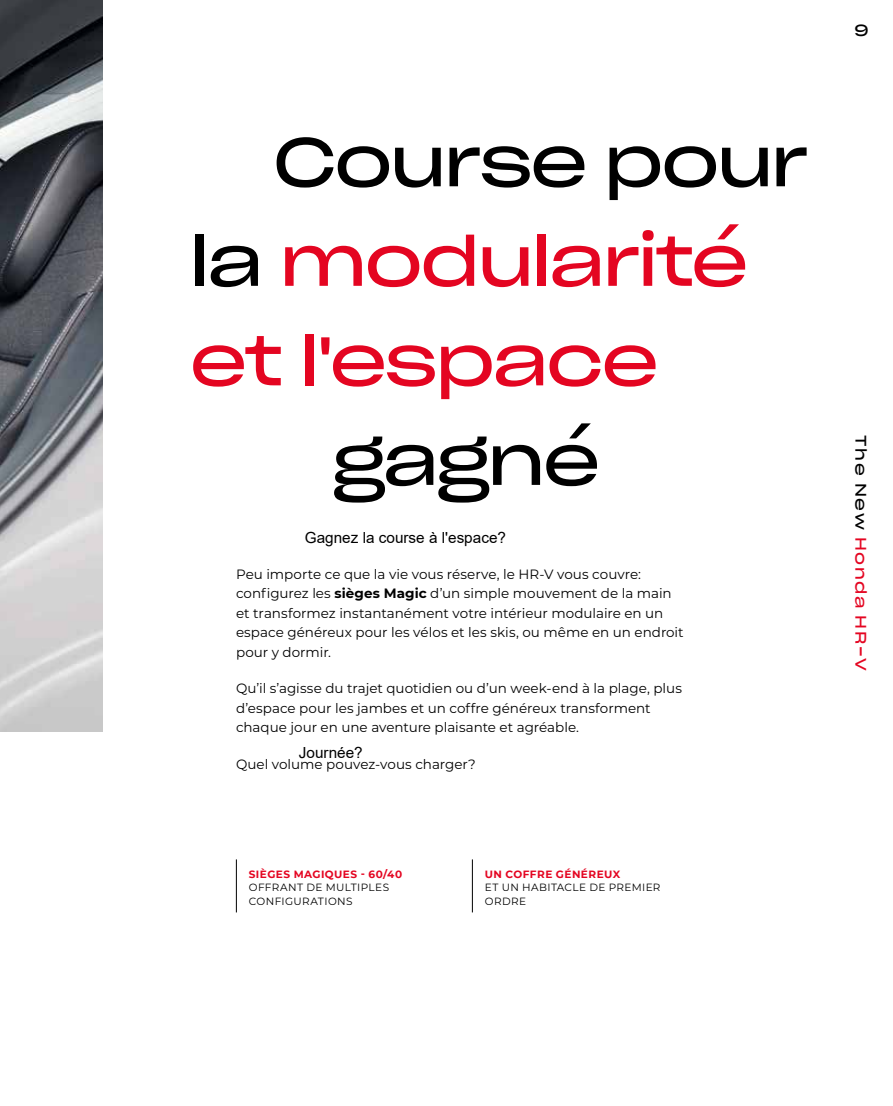
<style>
.page{position:relative;width:893px;height:1106px;background:#fff}
.page>*{position:absolute;margin:0;border:0;box-sizing:border-box;transform-origin:0 0}
.t1{font:67.5px/99.4px "Sharp Grotesk Book 25";letter-spacing:-.035em;color:#e40521}
.t2{font:67.5px "Sharp Grotesk Book 25";letter-spacing:-.035em;color:#000}
.t3{font:15.75px "Sharp Grotesk Book 25";color:#000}
.t4{font:15.3px "Arial";color:#000}
.t5{font:15px "Sharp Grotesk Book 25";letter-spacing:.1em;color:#e40521}
.t6{font:13.5px/19.5px "Montserrat";color:#000}
.t7{font:10.5px/13.5px "Montserrat";letter-spacing:.04em;color:#000}
.t8{font:700 10.5px "Montserrat";letter-spacing:.045em;color:#e40521}
.s1{color:#000}
.s2{font-weight:700}
</style>
<div class="page">
<img style="left:0;top:0;width:103px;height:731px">
<hr style="left:236px;top:859px;width:1px;height:53px;background:#000">
<hr style="left:472px;top:859px;width:1px;height:53px;background:#000">
<h1 class="t1" style="left:190px;top:106px;width:621px;text-indent:83px"><span class="s1">Course pour la</span> modularité et l'espace</h1>
<h1 class="t2" style="left:332px;top:402px;width:270px">gagné</h1>
<p class="t4" style="left:305px;top:527px;width:203px">Gagnez la course à l'espace?</p>
<p class="t6" style="left:236px;top:564px;width:449px">Peu importe ce que la vie vous réserve, le HR-V vous couvre: configurez les <span class="s2">sièges Magic</span> d’un simple mouvement de la main et transformez instantanément votre intérieur modulaire en un espace généreux pour les vélos et les skis, ou même en un endroit pour y dormir.</p>
<p class="t6" style="left:236px;top:678px;width:447px">Qu’il s’agisse du trajet quotidien ou d’un week-end à la plage, plus d’espace pour les jambes et un coffre généreux transforment chaque jour en une aventure plaisante et agréable.</p>
<p class="t6" style="left:236px;top:754px;width:241px">Quel volume pouvez-vous charger?</p>
<p class="t4" style="left:299px;top:741px;width:65px">Journée?</p>
<p class="t8" style="left:249px;top:866px;width:155px">SIÈGES MAGIQUES - 60/40</p>
<p class="t7" style="left:249px;top:880px;width:142px">OFFRANT DE MULTIPLES<br>CONFIGURATIONS</p>
<p class="t8" style="left:485px;top:866px;width:137px">UN COFFRE GÉNÉREUX</p>
<p class="t7" style="left:485px;top:880px;width:177px">ET UN HABITACLE DE PREMIER<br>ORDRE</p>
<p class="t3" style="left:854px;top:17px;width:16px">9</p>
<p class="t5" style="left:874px;top:435px;width:237px;rotate:90deg"><span class="s1">The New</span> Honda HR-V</p>
</div>
